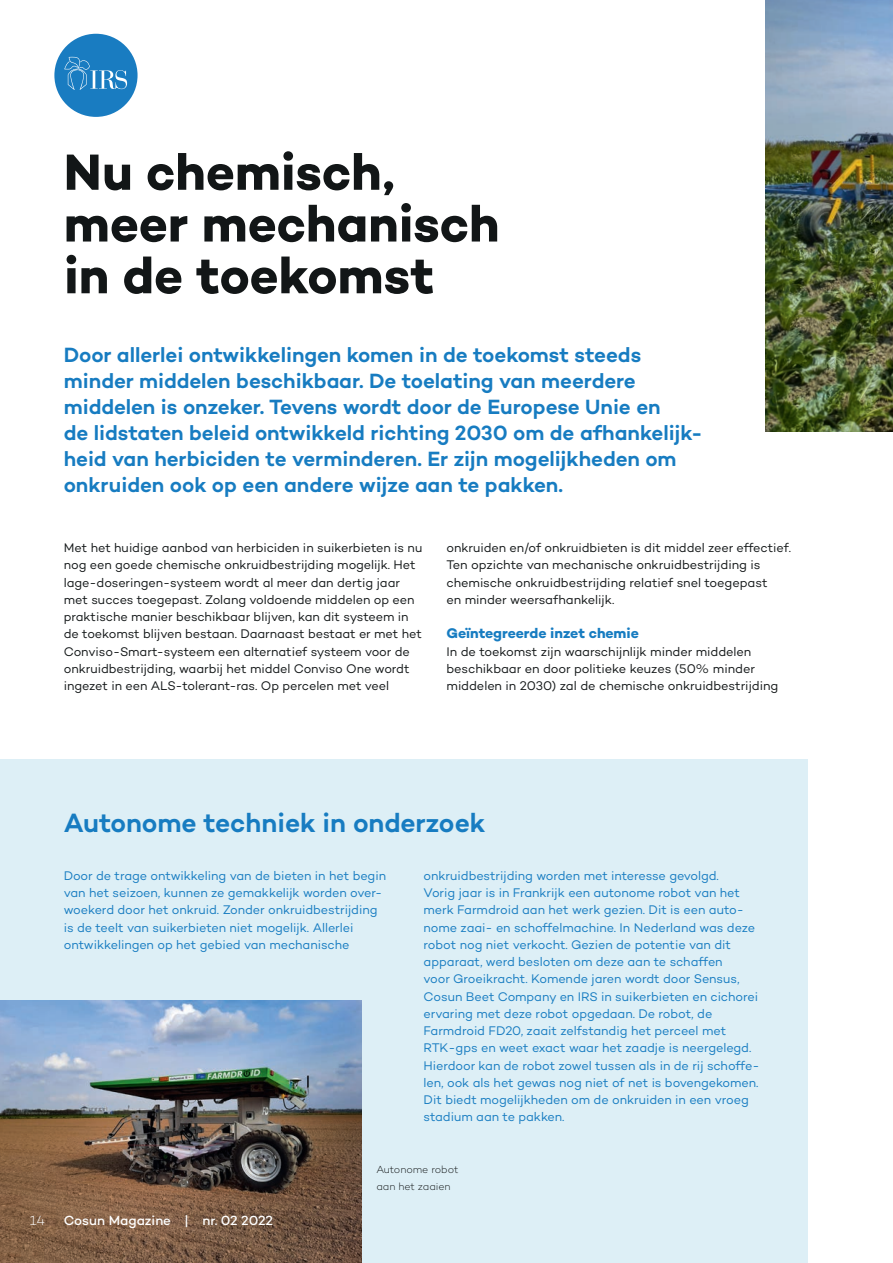
<style>
.page{position:relative;width:893px;height:1263px;background:#fff}
.page>*{position:absolute;margin:0;border:0;box-sizing:border-box;transform-origin:0 0}
.t1{font:700 51.75px/51.8px "Campton";color:#121617}
.t2{font:600 27px "Campton";letter-spacing:-.005em;color:#177cc1}
.t3{font:600 21px/25.8px "Campton";letter-spacing:-.005em;color:#177cc1}
.t4{font:700 14.25px "Campton";letter-spacing:-.005em;color:#177cc1}
.t5{font:500 13.5px "Campton";color:#fff}
.t6{font:300 13.5px "Campton";color:#fff}
.t7{font:12.75px/17.2px "Campton";letter-spacing:-.005em;color:#177cc1}
.t8{font:12.75px/17.2px "Campton";letter-spacing:-.005em;color:#121617}
.t9{font:300 10.5px/17.2px "Campton";letter-spacing:-.005em;color:#121617}
</style>
<div class="page">
<div style="left:0;top:759px;width:808px;height:504px;background:#ddeff6"></div>
<img style="left:765px;top:0;width:128px;height:431px">
<img style="left:0;top:1001px;width:361px;height:262px">
<div style="left:54px;top:34px;width:84px;height:83px;background:#197cc1;border-radius:50%"></div>
<svg style="left:64px;top:57px;width:63px;height:33px"></svg>
<h1 class="t1" style="left:64px;top:145px;width:437px">Nu chemisch, meer mechanisch in de toekomst</h1>
<p class="t3" style="left:64px;top:342px;width:640px">Door allerlei ontwikkelingen komen in de toekomst steeds minder middelen beschikbaar. De toelating van meerdere middelen is onzeker. Tevens wordt door de Europese Unie en<br>de lidstaten beleid ontwikkeld richting 2030 om de afhankelijk&shy;heid van herbiciden te verminderen. Er zijn mogelijkheden om onkruiden ook op een andere wijze aan te pakken.</p>
<p class="t8" style="left:64px;top:539px;width:360px">Met het huidige aanbod van herbiciden in suikerbieten is nu nog een goede chemische onkruidbestrijding mogelijk. Het lage-doseringen-systeem wordt al meer dan dertig jaar met succes toegepast. Zolang voldoende middelen op een praktische manier beschikbaar blijven, kan dit systeem in de toekomst blijven bestaan. Daarnaast bestaat er met het Conviso-Smart-systeem een alternatief systeem voor de onkruidbestrijding, waarbij het middel Conviso One wordt ingezet in een ALS-tolerant-ras. Op percelen met veel</p>
<p class="t8" style="left:446px;top:539px;width:346px">onkruiden en/of onkruidbieten is dit middel zeer effectief.<br>Ten opzichte van mechanische onkruidbestrijding is chemische onkruidbestrijding relatief snel toegepast<br>en minder weersafhankelijk.</p>
<p class="t4" style="left:446px;top:624px;width:194px">Geïntegreerde inzet chemie</p>
<p class="t8" style="left:446px;top:642px;width:333px">In de toekomst zijn waarschijnlijk minder middelen beschikbaar en door politieke keuzes (50% minder middelen in 2030) zal de chemische onkruidbestrijding</p>
<h2 class="t2" style="left:64px;top:806px;width:423px">Autonome techniek in onderzoek</h2>
<p class="t7" style="left:64px;top:867px;width:324px">Door de trage ontwikkeling van de bieten in het begin van het seizoen, kunnen ze gemakkelijk worden over&shy;woekerd door het onkruid. Zonder onkruidbestrijding is de teelt van suikerbieten niet mogelijk. Allerlei ontwikkelingen op het gebied van mechanische</p>
<p class="t7" style="left:424px;top:867px;width:337px">onkruidbestrijding worden met interesse gevolgd.<br>Vorig jaar is in Frankrijk een autonome robot van het merk Farmdroid aan het werk gezien. Dit is een auto&shy;nome zaai- en schoffelmachine. In Nederland was deze robot nog niet verkocht. Gezien de potentie van dit apparaat, werd besloten om deze aan te schaffen<br>voor Groeikracht. Komende jaren wordt door Sensus, Cosun Beet Company en IRS in suikerbieten en cichorei ervaring met deze robot opgedaan. De robot, de Farmdroid FD20, zaait zelfstandig het perceel met RTK-gps en weet exact waar het zaadje is neergelegd.<br>Hierdoor kan de robot zowel tussen als in de rij schoffe&shy;len, ook als het gewas nog niet of net is bovengekomen.<br>Dit biedt mogelijkheden om de onkruiden in een vroeg stadium aan te pakken.</p>
<p class="t6" style="left:30px;top:1212px;width:17px">14</p>
<p class="t5" style="left:64px;top:1212px;width:211px">Cosun Magazine | nr. 02 2022</p>
<p class="t9" style="left:376px;top:1160px;width:84px">Autonome robot aan het zaaien</p>
</div>
